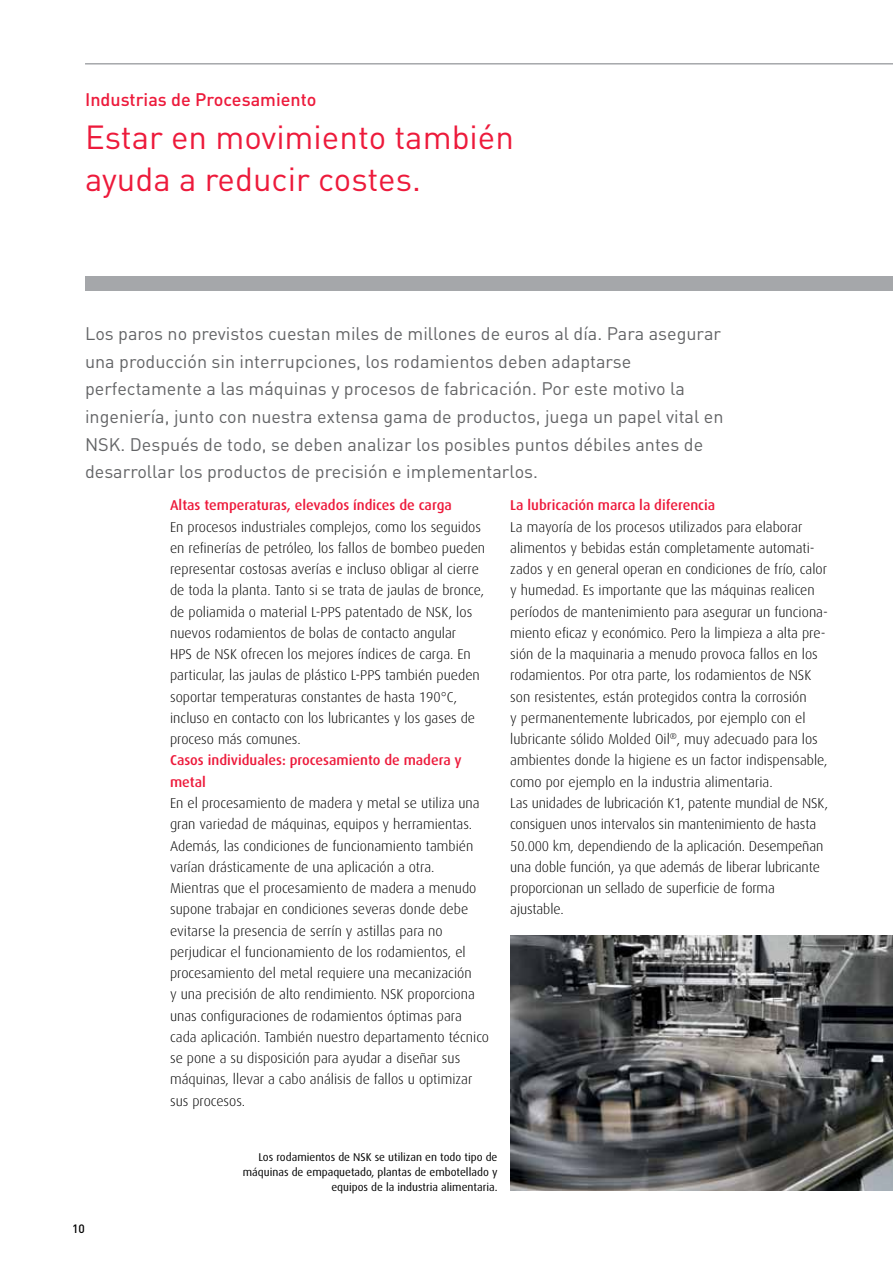
<style>
.page{position:relative;width:893px;height:1263px;background:#fff}
.page>*{position:absolute;margin:0;border:0;box-sizing:border-box;transform-origin:0 0}
.Caballeria-Red_Headl{font:33px/42.5px "DIN Pro";color:#ed1a3b}
.DAX_regular_12_6_5mm{font:18px/27.6px "DIN Pro";color:#636466}
.Caballeria-Overheadl{font:500 18px "DIN Pro";color:#ed1a3b}
.Caballeria-Plain_tex{font:300 14.25px/21.3px "Dax";color:#000}
.Caballeria-Plain_tex-2{font:500 14.25px/21.3px "Dax";color:#ed1a3b}
.t1{font:500 12px "DIN Pro";color:#000}
.Caballeria-Picture_c{font:11.25px/14.9px "Dax";color:#000;text-align:right}
</style>
<div class="page">
<hr style="left:85px;top:63px;width:808px;height:2px;background:#a5a7aa">
<div style="left:85px;top:276px;width:808px;height:15px;background:#a5a7aa"></div>
<img style="left:510px;top:935px;width:383px;height:256px">
<p class="Caballeria-Overheadl" style="left:85px;top:85px;width:233px">Industrias de Procesamiento</p>
<p class="Caballeria-Red_Headl" style="left:85px;top:112px;width:430px">Estar en movimiento también ayuda a reducir costes.</p>
<p class="DAX_regular_12_6_5mm" style="left:85px;top:318px;width:640px">Los paros no previstos cuestan miles de millones de euros al día. Para asegurar una producción sin interrupciones, los rodamientos deben adaptarse perfectamente a las máquinas y procesos de fabricación. Por este motivo la ingeniería, junto con nuestra extensa gama de productos, juega un papel vital en NSK. Después de todo, se deben analizar los posibles puntos débiles antes de desarrollar los productos de precisión e implementarlos.</p>
<p class="Caballeria-Plain_tex-2" style="left:170px;top:495px;width:283px">Altas temperaturas, elevados índices de carga</p>
<p class="Caballeria-Plain_tex" style="left:170px;top:516px;width:317px">En procesos industriales complejos, como los seguidos en refinerías de petróleo, los fallos de bombeo pueden representar costosas averías e incluso obligar al cierre de toda la planta. Tanto si se trata de jaulas de bronce, de poliamida o material L-PPS patentado de NSK, los nuevos rodamientos de bolas de contacto angular<br>HPS de NSK ofrecen los mejores índices de carga. En particular, las jaulas de plástico L-PPS también pueden soportar temperaturas constantes de hasta 190°C, incluso en contacto con los lubricantes y los gases de proceso más comunes.</p>
<p class="Caballeria-Plain_tex-2" style="left:170px;top:750px;width:293px">Casos individuales: procesamiento de madera y metal</p>
<p class="Caballeria-Plain_tex" style="left:170px;top:792px;width:320px">En el procesamiento de madera y metal se utiliza una gran variedad de máquinas, equipos y herramientas.<br>Además, las condiciones de funcionamiento también varían drásticamente de una aplicación a otra.<br>Mientras que el procesamiento de madera a menudo supone trabajar en condiciones severas donde debe evitarse la presencia de serrín y astillas para no perjudicar el funcionamiento de los rodamientos, el procesamiento del metal requiere una mecanización<br>y una precisión de alto rendimiento. NSK proporciona unas configuraciones de rodamientos óptimas para cada aplicación. También nuestro departamento técnico se pone a su disposición para ayudar a diseñar sus máquinas, llevar a cabo análisis de fallos u optimizar sus procesos.</p>
<p class="Caballeria-Plain_tex-2" style="left:510px;top:495px;width:207px">La lubricación marca la diferencia</p>
<p class="Caballeria-Plain_tex" style="left:510px;top:516px;width:319px">La mayoría de los procesos utilizados para elaborar alimentos y bebidas están completamente automati&shy;zados y en general operan en condiciones de frío, calor y humedad. Es importante que las máquinas realicen períodos de mantenimiento para asegurar un funciona&shy;miento eficaz y económico. Pero la limpieza a alta pre&shy;sión de la maquinaria a menudo provoca fallos en los rodamientos. Por otra parte, los rodamientos de NSK son resistentes, están protegidos contra la corrosión<br>y permanentemente lubricados, por ejemplo con el lubricante sólido Molded Oil<sup>®</sup>, muy adecuado para los ambientes donde la higiene es un factor indispensable, como por ejemplo en la industria alimentaria.</p>
<p class="Caballeria-Plain_tex" style="left:510px;top:792px;width:320px">Las unidades de lubricación K1, patente mundial de NSK, consiguen unos intervalos sin mantenimiento de hasta 50.000 km, dependiendo de la aplicación. Desempeñan una doble función, ya que además de liberar lubricante proporcionan un sellado de superficie de forma ajustable.</p>
<p class="t1" style="left:72px;top:1219px;width:14px">10</p>
<p class="Caballeria-Picture_c" style="left:243px;top:1150px;width:256px">Los rodamientos de NSK se utilizan en todo tipo de máquinas de empaquetado, plantas de embotellado y equipos de la industria alimentaria.</p>
</div>
